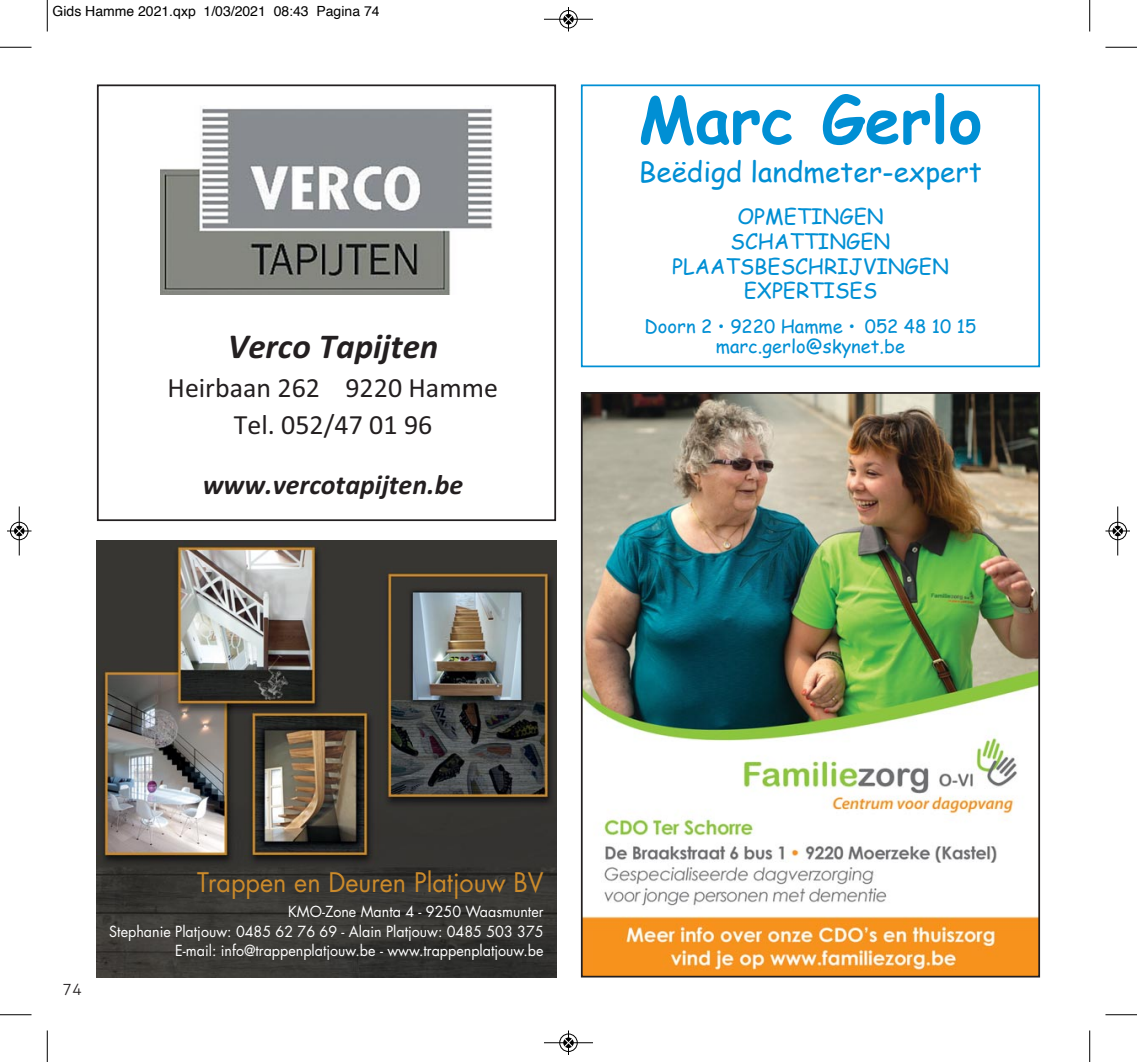
<style>
.page{position:relative;width:1137px;height:1062px;background:#fff}
.page>*{position:absolute;margin:0;border:0;box-sizing:border-box;transform-origin:0 0}
.t1{font:700 63.7px "Comic Sans MS";color:#008fd4}
.t2{font:italic 700 35px "Calibri";color:#231f20}
.t3{font:28px/37.1px "Calibri";color:#231f20;text-align:center}
.t4{font:italic 700 28px "Calibri";color:#231f20}
.t5{font:27.82px "Comic Sans MS";color:#008fd4}
.t6{font:26.25px "Futura";color:#cb8a2b;scale:.96 1}
.t7{font:21px "Comic Sans MS";color:#008fd4}
.t8{font:18.38px "Comic Sans MS";color:#008fd4}
.t9{font:300 15.75px "Aller";color:#231f20}
.t10{font:14.88px "Futura";color:#fff;scale:.96 1}
.t11{font:14px "Helvetica";color:#000}
</style>
<div class="page">
<img style="left:160px;top:108px;width:333px;height:186px">
<div style="left:97px;top:84px;width:459px;height:437px;border:2px solid #231f20"></div>
<div style="left:581px;top:84px;width:458px;height:283px;border:2px solid #008fd4"></div>
<img style="left:584px;top:395px;width:452px;height:579px">
<div style="left:581px;top:392px;width:458px;height:585px;border:2px solid #231f20"></div>
<img style="left:97px;top:541px;width:459px;height:436px">
<hr style="left:47px;top:0;width:1px;height:32px;background:#000">
<hr style="left:0;top:47px;width:32px;height:1px;background:#000">
<hr style="left:1089px;top:0;width:1px;height:32px;background:#000">
<hr style="left:1105px;top:47px;width:31px;height:1px;background:#000">
<hr style="left:47px;top:1030px;width:1px;height:32px;background:#000">
<hr style="left:0;top:1014px;width:32px;height:1px;background:#000">
<hr style="left:1089px;top:1030px;width:1px;height:32px;background:#000">
<hr style="left:1105px;top:1014px;width:31px;height:1px;background:#000">
<div style="left:559px;top:10px;width:18px;height:19px;border:1px solid #fff;border-radius:50%"></div>
<hr style="left:544px;top:19px;width:49px;height:1px;background:#000">
<div style="left:559px;top:10px;width:18px;height:18px;border:1px solid #000;border-radius:50%"></div>
<svg style="left:564px;top:7px;width:9px;height:25px"></svg>
<div style="left:559px;top:1033px;width:18px;height:19px;border:1px solid #fff;border-radius:50%"></div>
<hr style="left:544px;top:1042px;width:49px;height:1px;background:#000">
<div style="left:559px;top:1034px;width:18px;height:18px;border:1px solid #000;border-radius:50%"></div>
<svg style="left:564px;top:1030px;width:9px;height:25px"></svg>
<div style="left:10px;top:522px;width:19px;height:18px;border:1px solid #fff;border-radius:50%"></div>
<hr style="left:19px;top:506px;width:1px;height:49px;background:#000">
<div style="left:10px;top:522px;width:18px;height:18px;border:1px solid #000;border-radius:50%"></div>
<svg style="left:7px;top:526px;width:25px;height:9px"></svg>
<hr style="left:1117px;top:506px;width:1px;height:49px;background:#000">
<div style="left:1108px;top:522px;width:18px;height:18px;border:1px solid #000;border-radius:50%"></div>
<svg style="left:1105px;top:526px;width:24px;height:9px"></svg>
<p class="t11" style="left:52px;top:5px;width:328px">Gids Hamme 2021.qxp 1/03/2021 08:43 Pagina 74</p>
<p class="t2" style="left:228px;top:326px;width:212px">Verco Tapijten</p>
<p class="t3" style="left:167px;top:369px;width:332px">Heirbaan 262 9220 Hamme<br>Tel. 052/47 01 96</p>
<p class="t4" style="left:203px;top:468px;width:262px">www.vercotapijten.be</p>
<p class="t1" style="left:638px;top:73px;width:345px">Marc Gerlo</p>
<p class="t5" style="left:638px;top:151px;width:344px">Beëdigd landmeter-expert</p>
<p class="t7" style="left:737px;top:201px;width:147px">OPMETINGEN</p>
<p class="t7" style="left:730px;top:226px;width:161px">SCHATTINGEN</p>
<p class="t7" style="left:672px;top:250px;width:278px">PLAATSBESCHRIJVINGEN</p>
<p class="t7" style="left:743px;top:275px;width:135px">EXPERTISES</p>
<p class="t8" style="left:644px;top:313px;width:333px">Doorn 2 • 9220 Hamme • 052 48 10 15</p>
<p class="t8" style="left:715px;top:333px;width:191px">marc.gerlo@skynet.be</p>
<p class="t9" style="left:63px;top:979px;width:20px">74</p>
<p class="t6" style="left:197px;top:870px;width:362px">Trappen en Deuren Platjouw BV</p>
<p class="t10" style="left:288px;top:905px;width:267px">KMO-Zone Manta 4 - 9250 Waasmunter</p>
<p class="t10" style="left:109px;top:924px;width:454px">Stephanie Platjouw: 0485 62 76 69 - Alain Platjouw: 0485 503 375</p>
<p class="t10" style="left:175px;top:944px;width:385px">E-mail: info@trappenplatjouw.be - www.trappenplatjouw.be</p>
</div>
